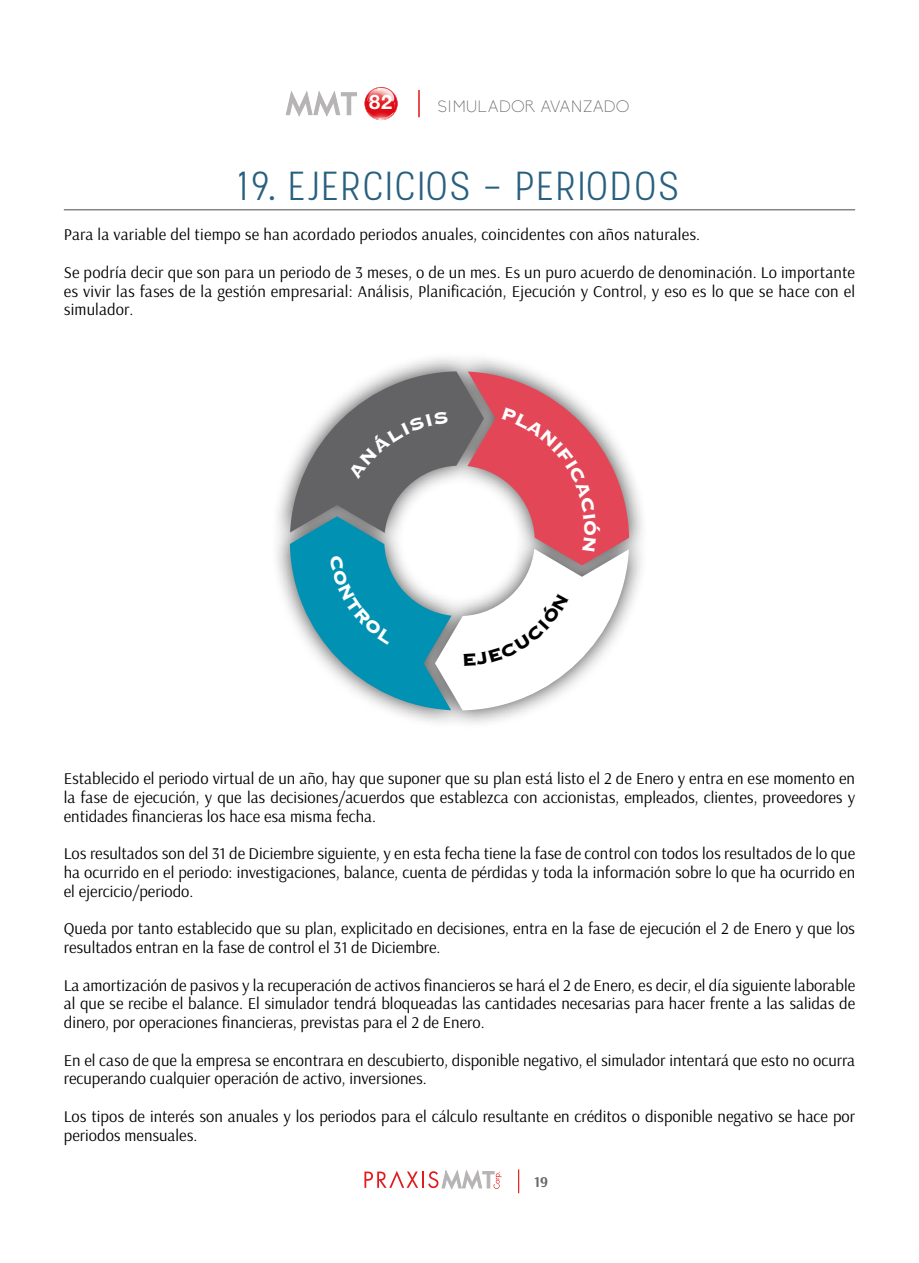
<style>
.page{position:relative;width:919px;height:1263px;background:#fff}
.page>*{position:absolute;margin:0;border:0;box-sizing:border-box;transform-origin:0 0}
.t1{font:300 40.5px "Stellar";letter-spacing:.02em;color:#28607f}
.t2{font:700 19.95px "Helvetica Neue";color:#fff}
.t3{font:16.5px/18.8px "Arsenal";color:#000;text-align:justify}
.t4{font:300 16.2px "Biko";letter-spacing:.03em;color:#666}
.t5{font:700 15px "Arsenal";color:#666}
</style>
<div class="page">
<svg style="left:364px;top:1170px;width:137px;height:19px"></svg>
<svg style="left:518px;top:1169px;width:1px;height:24px"></svg>
<svg style="left:364px;top:87px;width:33px;height:34px"></svg>
<svg style="left:285px;top:91px;width:72px;height:26px"></svg>
<hr style="left:418px;top:90px;width:2px;height:27px;background:#e11c1d">
<hr style="left:64px;top:209px;width:791px;height:1px;background:#878787">
<div style="left:270px;top:352px;width:378px;height:378px;background:#000;opacity:.75"></div>
<svg style="left:290px;top:371px;width:339px;height:339px"></svg>
<p class="t2" style="left:369px;top:90px;width:25px">82</p>
<p class="t4" style="left:437px;top:97px;width:193px">SIMULADOR AVANZADO</p>
<h1 class="t1" style="left:238px;top:163px;width:445px">19. EJERCICIOS - PERIODOS</h1>
<p class="t3" style="left:64px;top:226px;width:638px">Para la variable del tiempo se han acordado periodos anuales, coincidentes con años naturales.</p>
<p class="t3" style="left:64px;top:263px;width:792px">Se podría decir que son para un periodo de 3 meses, o de un mes. Es un puro acuerdo de denominación. Lo importante es vivir las fases de la gestión empresarial: Análisis, Planificación, Ejecución y Control, y eso es lo que se hace con el simulador.</p>
<p class="t3" style="left:64px;top:769px;width:792px">Establecido el periodo virtual de un año, hay que suponer que su plan está listo el 2 de Enero y entra en ese momento en la fase de ejecución, y que las decisiones/acuerdos que establezca con accionistas, empleados, clientes, proveedores y entidades financieras los hace esa misma fecha.</p>
<p class="t3" style="left:64px;top:844px;width:792px">Los resultados son del 31 de Diciembre siguiente, y en esta fecha tiene la fase de control con todos los resultados de lo que ha ocurrido en el periodo: investigaciones, balance, cuenta de pérdidas y toda la información sobre lo que ha ocurrido en el ejercicio/periodo.</p>
<p class="t3" style="left:64px;top:919px;width:792px">Queda por tanto establecido que su plan, explicitado en decisiones, entra en la fase de ejecución el 2 de Enero y que los resultados entran en la fase de control el 31 de Diciembre.</p>
<p class="t3" style="left:64px;top:976px;width:792px">La amortización de pasivos y la recuperación de activos financieros se hará el 2 de Enero, es decir, el día siguiente laborable al que se recibe el balance. El simulador tendrá bloqueadas las cantidades necesarias para hacer frente a las salidas de dinero, por operaciones financieras, previstas para el 2 de Enero.</p>
<p class="t3" style="left:64px;top:1051px;width:792px">En el caso de que la empresa se encontrara en descubierto, disponible negativo, el simulador intentará que esto no ocurra recuperando cualquier operación de activo, inversiones.</p>
<p class="t3" style="left:64px;top:1107px;width:792px">Los tipos de interés son anuales y los periodos para el cálculo resultante en créditos o disponible negativo se hace por periodos mensuales.</p>
<p class="t5" style="left:534px;top:1173px;width:16px">19</p>
</div>
